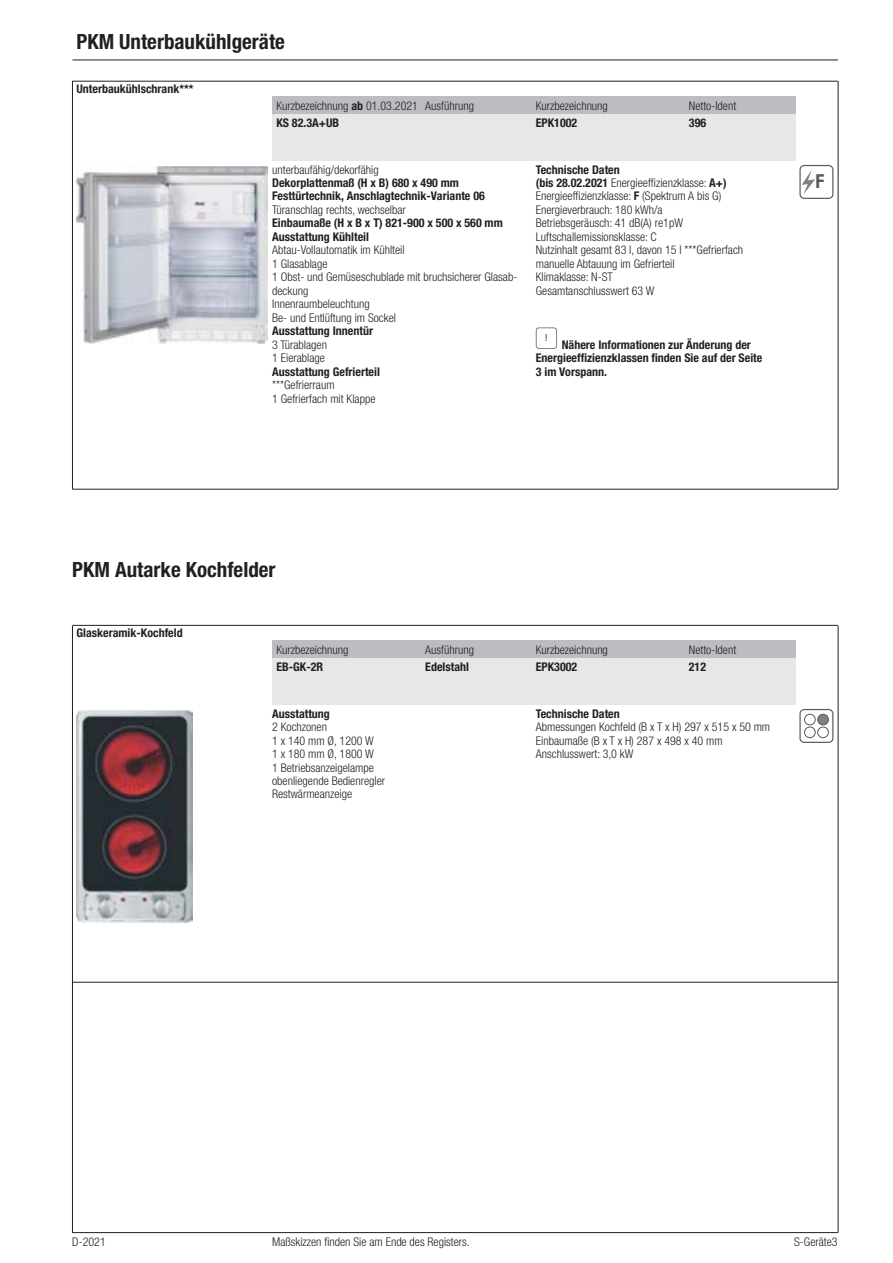
<style>
.page{position:relative;width:893px;height:1263px;background:#fff}
.page>*{position:absolute;margin:0;border:0;box-sizing:border-box;transform-origin:0 0}
.t1{font:700 condensed 21px "Helvetica Neue LT Pro";color:#231f20}
.t2{font:700 condensed 19.2px "Helvetica Neue LT Com";color:#58595b}
.t3{font:300 condensed 12px/13.5px "Helvetica Neue LT Pro";color:#231f20}
.t4{font:700 condensed 12px/13.5px "Helvetica Neue LT Pro";color:#231f20}
.t5{font:700 condensed 9px "Helvetica";color:#58595b}
.s1{font-weight:700}
</style>
<div class="page">
<hr style="left:72px;top:81px;width:1px;height:1152px;background:#231f20">
<hr style="left:837px;top:81px;width:1px;height:1152px;background:#231f20">
<hr style="left:72px;top:81px;width:765px;height:1px;background:#231f20">
<hr style="left:72px;top:1232px;width:765px;height:1px;background:#231f20">
<hr style="left:72px;top:60px;width:765px;height:1px;background:#231f20">
<hr style="left:72px;top:982px;width:765px;height:1px;background:#231f20">
<div style="left:70px;top:489px;width:769px;height:136px;background:#fff"></div>
<hr style="left:72px;top:625px;width:766px;height:1px;background:#231f20">
<div style="left:272px;top:97px;width:523px;height:17px;background:#bbbdc0"></div>
<div style="left:272px;top:114px;width:523px;height:47px;background:#e6e7e8"></div>
<svg style="left:799px;top:165px;width:34px;height:34px"></svg>
<img style="left:77px;top:166px;width:191px;height:178px">
<svg style="left:536px;top:328px;width:21px;height:21px"></svg>
<hr style="left:72px;top:489px;width:765px;height:1px;background:#231f20">
<div style="left:272px;top:641px;width:523px;height:17px;background:#bbbdc0"></div>
<div style="left:272px;top:658px;width:523px;height:47px;background:#e6e7e8"></div>
<svg style="left:799px;top:709px;width:34px;height:34px"></svg>
<div style="left:804px;top:714px;width:11px;height:11px;border:1px solid #58595b;border-radius:50%"></div>
<div style="left:817px;top:714px;width:11px;height:11px;background:#7e8082;border-radius:50%"></div>
<div style="left:817px;top:714px;width:11px;height:11px;border:1px solid #58595b;border-radius:50%"></div>
<div style="left:804px;top:727px;width:11px;height:11px;border:1px solid #58595b;border-radius:50%"></div>
<div style="left:817px;top:727px;width:11px;height:11px;border:1px solid #58595b;border-radius:50%"></div>
<img style="left:77px;top:710px;width:116px;height:213px">
<h1 class="t1" style="left:77px;top:34px;width:210px">PKM Unterbaukühlgeräte</h1>
<p class="t4" style="left:76px;top:83px;width:118px">Unterbaukühlschrank***</p>
<p class="t3" style="left:276px;top:100px;width:143px">Kurzbezeichnung <span class="s1">ab</span> 01.03.2021</p>
<p class="t3" style="left:425px;top:100px;width:50px">Ausführung</p>
<p class="t3" style="left:536px;top:100px;width:74px">Kurzbezeichnung</p>
<p class="t3" style="left:689px;top:100px;width:49px">Netto-Ident</p>
<p class="t4" style="left:276px;top:117px;width:64px">KS 82.3A+UB</p>
<p class="t4" style="left:536px;top:117px;width:43px">EPK1002</p>
<p class="t4" style="left:689px;top:117px;width:19px">396</p>
<p class="t3" style="left:272px;top:164px;width:108px">unterbaufähig/dekorfähig</p>
<p class="t4" style="left:272px;top:177px;width:214px">Dekorplattenmaß (H x B) 680 x 490 mm<br>Festtürtechnik, Anschlagtechnik-Variante 06</p>
<p class="t3" style="left:272px;top:204px;width:135px">Türanschlag rechts, wechselbar</p>
<p class="t4" style="left:272px;top:218px;width:232px">Einbaumaße (H x B x T) 821-900 x 500 x 560 mm<br>Ausstattung Kühlteil</p>
<p class="t3" style="left:272px;top:245px;width:247px">Abtau-Vollautomatik im Kühlteil<br>1 Glasablage<br>1 Obst- und Gemüseschublade mit bruchsicherer Glasab&shy;deckung<br>Innenraumbeleuchtung<br>Be- und Entlüftung im Sockel</p>
<p class="t4" style="left:272px;top:325px;width:102px">Ausstattung Innentür</p>
<p class="t3" style="left:272px;top:339px;width:56px">3 Türablagen<br>1 Eierablage</p>
<p class="t4" style="left:272px;top:366px;width:109px">Ausstattung Gefrierteil</p>
<p class="t3" style="left:272px;top:379px;width:105px">***Gefrierraum<br>1 Gefrierfach mit Klappe</p>
<p class="t3" style="left:536px;top:164px;width:209px"><span class="s1">Technische Daten<br>(bis 28.02.2021</span> Energieeffizienzklasse: <span class="s1">A+)<br></span>Energieeffizienzklasse: <span class="s1">F</span> (Spektrum A bis G)<br>Energieverbrauch: 180 kWh/a<br>Betriebsgeräusch: 41 dB(A) re1pW Luftschallemissionsklasse: C<br>Nutzinhalt gesamt 83 l, davon 15 l ***Gefrierfach manuelle Abtauung im Gefrierteil<br>Klimaklasse: N-ST<br>Gesamtanschlusswert 63 W</p>
<p class="t5" style="left:545px;top:334px;width:4px">!</p>
<p class="t4" style="left:536px;top:339px;width:228px;text-indent:26px">Nähere Informationen zur Änderung der<br>Energieeffizienzklassen finden Sie auf der Seite<br>3 im Vorspann.</p>
<h2 class="t2" style="left:815px;top:174px;width:10px">F</h2>
<h1 class="t1" style="left:72px;top:562px;width:205px">PKM Autarke Kochfelder</h1>
<p class="t4" style="left:77px;top:627px;width:108px">Glaskeramik-Kochfeld</p>
<p class="t3" style="left:276px;top:644px;width:74px">Kurzbezeichnung</p>
<p class="t3" style="left:425px;top:644px;width:50px">Ausführung</p>
<p class="t3" style="left:536px;top:644px;width:74px">Kurzbezeichnung</p>
<p class="t3" style="left:689px;top:644px;width:49px">Netto-Ident</p>
<p class="t4" style="left:276px;top:661px;width:48px">EB-GK-2R</p>
<p class="t4" style="left:425px;top:661px;width:45px">Edelstahl</p>
<p class="t4" style="left:689px;top:661px;width:19px">212</p>
<p class="t4" style="left:536px;top:661px;width:43px">EPK3002</p>
<p class="t4" style="left:272px;top:708px;width:59px">Ausstattung</p>
<p class="t3" style="left:272px;top:721px;width:114px">2 Kochzonen<br>1 x 140 mm Ø, 1200 W<br>1 x 180 mm Ø, 1800 W<br>1 Betriebsanzeigelampe obenliegende Bedienregler<br>Restwärmeanzeige</p>
<p class="t4" style="left:536px;top:708px;width:85px">Technische Daten</p>
<p class="t3" style="left:536px;top:721px;width:236px">Abmessungen Kochfeld (B x T x H) 297 x 515 x 50 mm<br>Einbaumaße (B x T x H) 287 x 498 x 40 mm<br>Anschlusswert: 3,0 kW</p>
<p class="t3" style="left:72px;top:1236px;width:35px">D-2021</p>
<p class="t3" style="left:794px;top:1236px;width:45px">S-Geräte3</p>
<p class="t3" style="left:272px;top:1236px;width:199px">Maßskizzen finden Sie am Ende des Registers.</p>
</div>
